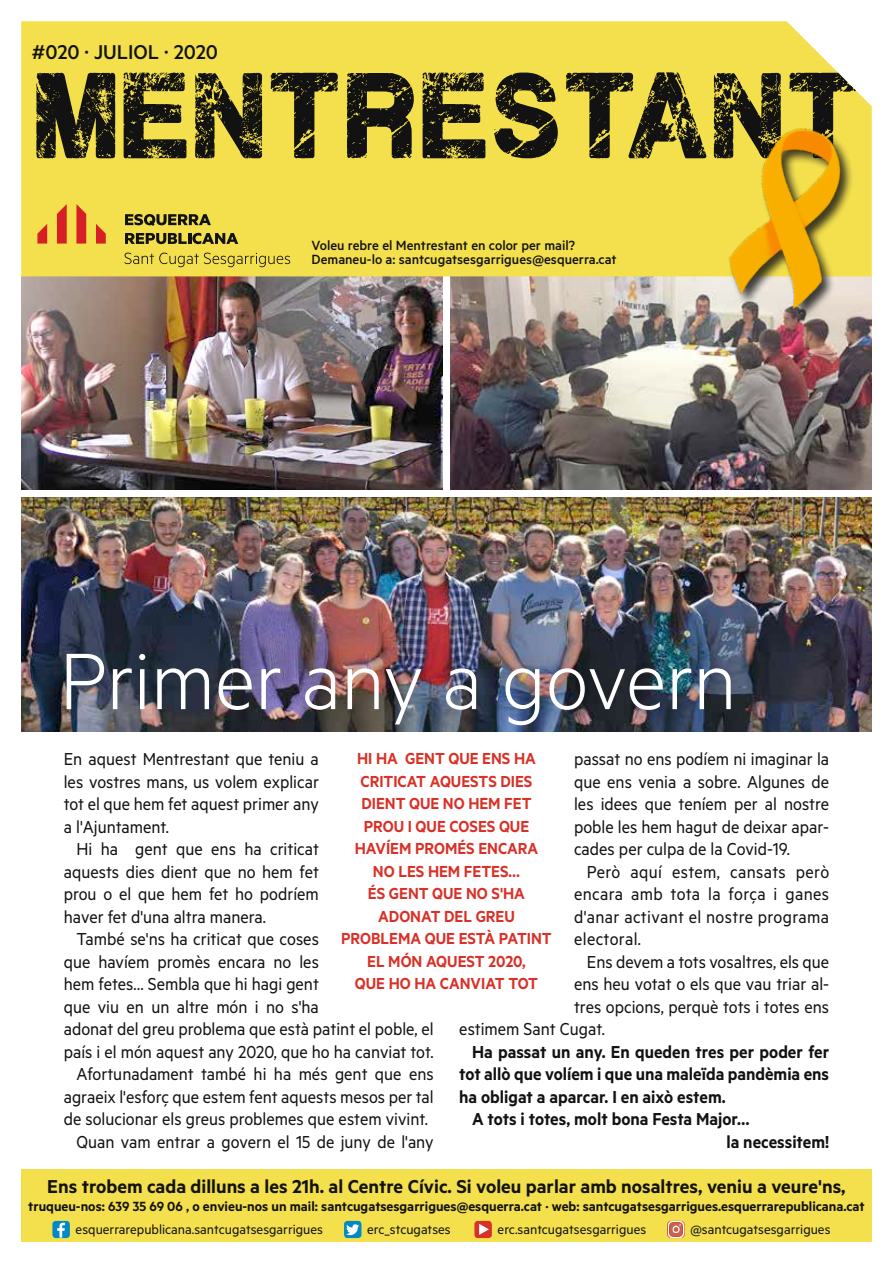
<style>
.page{position:relative;width:893px;height:1263px;background:#fff}
.page>*{position:absolute;margin:0;border:0;box-sizing:border-box;transform-origin:0 0}
.t1{font:97.5px "Plane Crash";color:#121212;scale:.95 1}
.t2{font:300 90px "Metric";color:#fff}
.t3{font:500 22.5px "Metric";color:#121212}
.t4{font:600 21px "Metric";color:#121212}
.t5{font:19.5px/22.5px "Metric";color:#121212;text-align:justify;scale:.95 1}
.t6{font:600 19.5px "Metric";color:#121212;scale:.95 1}
.t7{font:600 18px/22.5px "Metric";color:#d93027;text-align:center;scale:.95 1}
.t8{font:600 15px "Metric";color:#121212}
.t9{font:500 15px/13.5px "Metric";color:#121212}
.t10{font:14.85px "Metric";color:#121212}
</style>
<div class="page">
<img style="left:451px;top:276px;width:421px;height:213px">
<img style="left:21px;top:276px;width:421px;height:213px">
<img style="left:21px;top:497px;width:851px;height:234px">
<div style="left:21px;top:21px;width:851px;height:255px;background:#f4df4d"></div>
<svg style="left:125px;top:214px;width:86px;height:12px"></svg>
<svg style="left:125px;top:233px;width:113px;height:11px"></svg>
<svg style="left:37px;top:204px;width:69px;height:40px;background:#e99b3f"></svg>
<svg style="left:125px;top:253px;width:165px;height:14px;background:#cebd43"></svg>
<img style="left:706px;top:108px;width:166px;height:215px">
<div style="left:21px;top:1169px;width:851px;height:73px;background:#f4df4d"></div>
<div style="left:52px;top:1221px;width:18px;height:17px;background:#0089c4;border-radius:3px"></div>
<svg style="left:57px;top:1223px;width:8px;height:14px"></svg>
<div style="left:344px;top:1221px;width:17px;height:17px;background:#0089c4;border-radius:3px"></div>
<div style="left:474px;top:1221px;width:18px;height:17px;background:#d93027;border-radius:3px"></div>
<svg style="left:479px;top:1224px;width:10px;height:11px"></svg>
<svg style="left:667px;top:1221px;width:18px;height:17px"></svg>
<img style="left:667px;top:1221px;width:17px;height:17px">
<svg style="left:346px;top:1224px;width:13px;height:11px"></svg>
<p class="t3" style="left:32px;top:39px;width:188px">#020 · JULIOL · 2020</p>
<h1 class="t1" style="left:32px;top:70px;width:875px">MENTRESTANT</h1>
<p class="t9" style="left:311px;top:238px;width:307px">Voleu rebre el Mentrestant en color per mail?<br>Demaneu-lo a: santcugatsesgarrigues@esquerra.cat</p>
<h2 class="t2" style="left:60px;top:629px;width:679px">Primer any a govern</h2>
<p class="t5" style="left:574px;top:747px;width:270px">passat no ens podíem ni imaginar la que ens venia a sobre. Algunes de les idees que teníem per al nostre poble les hem hagut de deixar apar&shy;cades per culpa de la Covid-19.</p>
<p class="t5" style="left:574px;top:860px;width:270px;text-indent:13px">Però aquí estem, cansats però encara amb tota la força i ganes d'anar activant el nostre programa electoral.</p>
<p class="t5" style="left:587px;top:950px;width:257px">Ens devem a tots vosaltres, els que</p>
<p class="t5" style="left:574px;top:972px;width:270px">ens heu votat o els que vau triar al-</p>
<p class="t5" style="left:574px;top:995px;width:270px">tres opcions, perquè tots i totes ens</p>
<p class="t5" style="left:459px;top:1017px;width:155px">estimem Sant Cugat.</p>
<p class="t6" style="left:472px;top:1040px;width:378px">Ha passat un any. En queden tres per poder fer</p>
<p class="t6" style="left:459px;top:1063px;width:391px">tot allò que volíem i que una maleïda pandèmia ens</p>
<p class="t6" style="left:459px;top:1085px;width:282px">ha obligat a aparcar. I en això estem.</p>
<p class="t6" style="left:472px;top:1108px;width:294px">A tots i totes, molt bona Festa Major…</p>
<p class="t6" style="left:726px;top:1130px;width:110px">la necessitem!</p>
<p class="t5" style="left:64px;top:747px;width:270px">En aquest Mentrestant que teniu a les vostres mans, us volem explicar tot el que hem fet aquest primer any a l'Ajuntament.</p>
<p class="t5" style="left:64px;top:837px;width:270px;text-indent:13px">Hi ha gent que ens ha criticat aquests dies dient que no hem fet prou o el que hem fet ho podríem haver fet d'una altra manera.</p>
<p class="t5" style="left:77px;top:927px;width:257px">També se'ns ha criticat que coses</p>
<p class="t5" style="left:64px;top:950px;width:270px">que havíem promès encara no les</p>
<p class="t5" style="left:64px;top:972px;width:270px">hem fetes… Sembla que hi hagi gent</p>
<p class="t5" style="left:64px;top:995px;width:270px">que viu en un altre món i no s'ha</p>
<p class="t5" style="left:64px;top:1017px;width:391px">adonat del greu problema que està patint el poble, el</p>
<p class="t5" style="left:64px;top:1040px;width:391px">país i el món aquest any 2020, que ho ha canviat tot.</p>
<p class="t5" style="left:77px;top:1062px;width:377px">Afortunadament també hi ha més gent que ens</p>
<p class="t5" style="left:64px;top:1085px;width:391px">agraeix l'esforç que estem fent aquests mesos per tal</p>
<p class="t5" style="left:64px;top:1107px;width:385px">de solucionar els greus problemes que estem vivint.</p>
<p class="t5" style="left:77px;top:1130px;width:377px">Quan vam entrar a govern el 15 de juny de l'any</p>
<p class="t7" style="left:341px;top:747px;width:223px">HI HA GENT QUE ENS HA<br>CRITICAT AQUESTS DIES<br>DIENT QUE NO HEM FET<br>PROU I QUE COSES QUE<br>HAVÍEM PROMÉS ENCARA<br>NO LES HEM FETES…<br>ÉS GENT QUE NO S'HA<br>ADONAT DEL GREU<br>PROBLEMA QUE ESTÀ PATINT<br>EL MÓN AQUEST 2020,<br>QUE HO HA CANVIAT TOT</p>
<p class="t4" style="left:47px;top:1174px;width:800px">Ens trobem cada dilluns a les 21h. al Centre Cívic. Si voleu parlar amb nosaltres, veniu a veure'ns,</p>
<p class="t8" style="left:28px;top:1197px;width:838px">truqueu-nos: 639 35 69 06 , o envieu-nos un mail: santcugatsesgarrigues@esquerra.cat · web: santcugatsesgarrigues.esquerrarepublicana.cat</p>
<p class="t10" style="left:76px;top:1221px;width:249px">esquerrarepublicana.santcugatsesgarrigues</p>
<p class="t10" style="left:367px;top:1221px;width:85px">erc_stcugatses</p>
<p class="t10" style="left:498px;top:1221px;width:150px">erc.santcugatsesgarrigues</p>
<p class="t10" style="left:690px;top:1221px;width:142px">@santcugatsesgarrigues</p>
</div>
